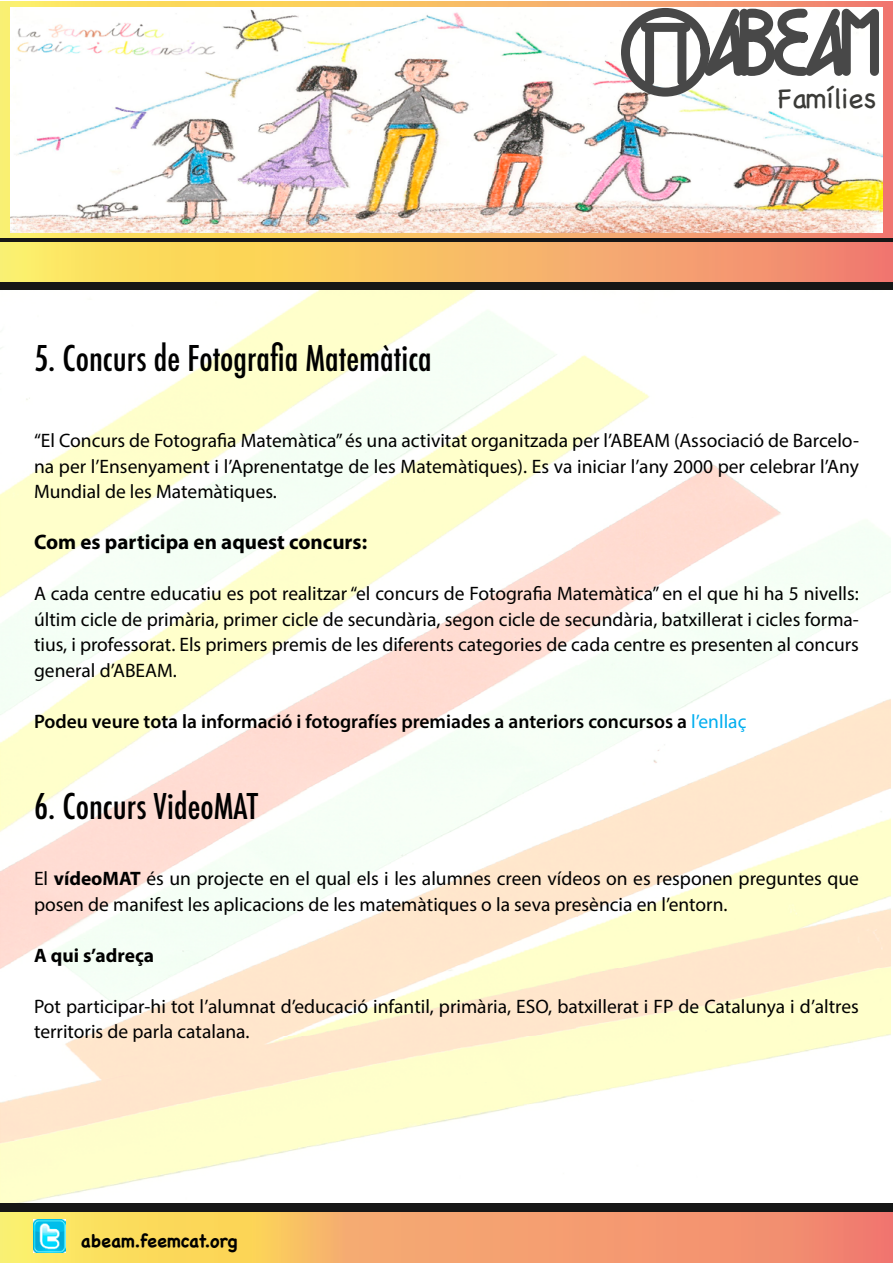
<style>
.page{position:relative;width:893px;height:1263px;background:#fff}
.page>*{position:absolute;margin:0;border:0;box-sizing:border-box;transform-origin:0 0}
.t1{font:500 condensed 34.5px "Futura";color:#000}
.t2{font:28.5px "Chalkboard";color:#3b3b38}
.t3{font:700 21px "Myriad Pro";color:#000}
.t4{font:19.5px/25.5px "Myriad Pro";color:#000;text-align:justify}
.t5{font:600 19.5px "Myriad Pro";color:#000}
.t6{font:700 19.5px "Myriad Pro";color:#000}
.t7{font:700 18px "Chalkboard";color:#000}
.s1{font-weight:400;color:#00aeef}
.s2{font-weight:700}
</style>
<div class="page">
<img style="left:1px;top:289px;width:889px;height:914px">
<svg style="left:0;top:1px;width:892px;height:281px;background:#f3b96a"></svg>
<img style="left:10px;top:8px;width:872px;height:224px">
<svg style="left:0;top:1212px;width:893px;height:51px;background:#f6ae6a"></svg>
<hr style="left:0;top:238px;width:893px;height:3px;background:#161616">
<img style="left:33px;top:1219px;width:33px;height:33px">
<svg style="left:621px;top:8px;width:258px;height:89px"></svg>
<div style="left:0;top:1203px;width:893px;height:9px;background:#161616"></div>
<div style="left:0;top:282px;width:893px;height:7px;background:#161616"></div>
<h1 class="t1" style="left:34px;top:336px;width:399px">5. Concurs de Fotografia Matemàtica</h1>
<h2 class="t2" style="left:778px;top:82px;width:100px">Famílies</h2>
<p class="t4" style="left:34px;top:428px;width:826px">“El Concurs de Fotografia Matemàtica” és una activitat organitzada per l’ABEAM (Associació de Barcelo&shy;na per l’Ensenyament i l’Aprenentatge de les Matemàtiques). Es va iniciar l’any 2000 per celebrar l’Any Mundial de les Matemàtiques.</p>
<p class="t3" style="left:34px;top:528px;width:335px">Com es participa en aquest concurs:</p>
<p class="t4" style="left:34px;top:581px;width:826px">A cada centre educatiu es pot realitzar “el concurs de Fotografia Matemàtica” en el que hi ha 5 nivells: últim cicle de primària, primer cicle de secundària, segon cicle de secundària, batxillerat i cicles forma&shy;tius, i professorat. Els primers premis de les diferents categories de cada centre es presenten al concurs general d’ABEAM.</p>
<p class="t5" style="left:34px;top:709px;width:714px">Podeu veure tota la informació i fotografíes premiades a anteriors concursos a <span class="s1">l’enllaç</span></p>
<h1 class="t1" style="left:34px;top:784px;width:226px">6. Concurs VideoMAT</h1>
<p class="t4" style="left:34px;top:866px;width:826px">El <span class="s2">vídeoMAT</span> és un projecte en el qual els i les alumnes creen vídeos on es responen preguntes que posen de manifest les aplicacions de les matemàtiques o la seva presència en l’entorn.</p>
<p class="t6" style="left:34px;top:942px;width:122px">A qui s’adreça</p>
<p class="t4" style="left:34px;top:993px;width:826px">Pot participar-hi tot l’alumnat d’educació infantil, primària, ESO, batxillerat i FP de Catalunya i d’altres territoris de parla catalana.</p>
<p class="t7" style="left:81px;top:1230px;width:158px">abeam.feemcat.org</p>
</div>
